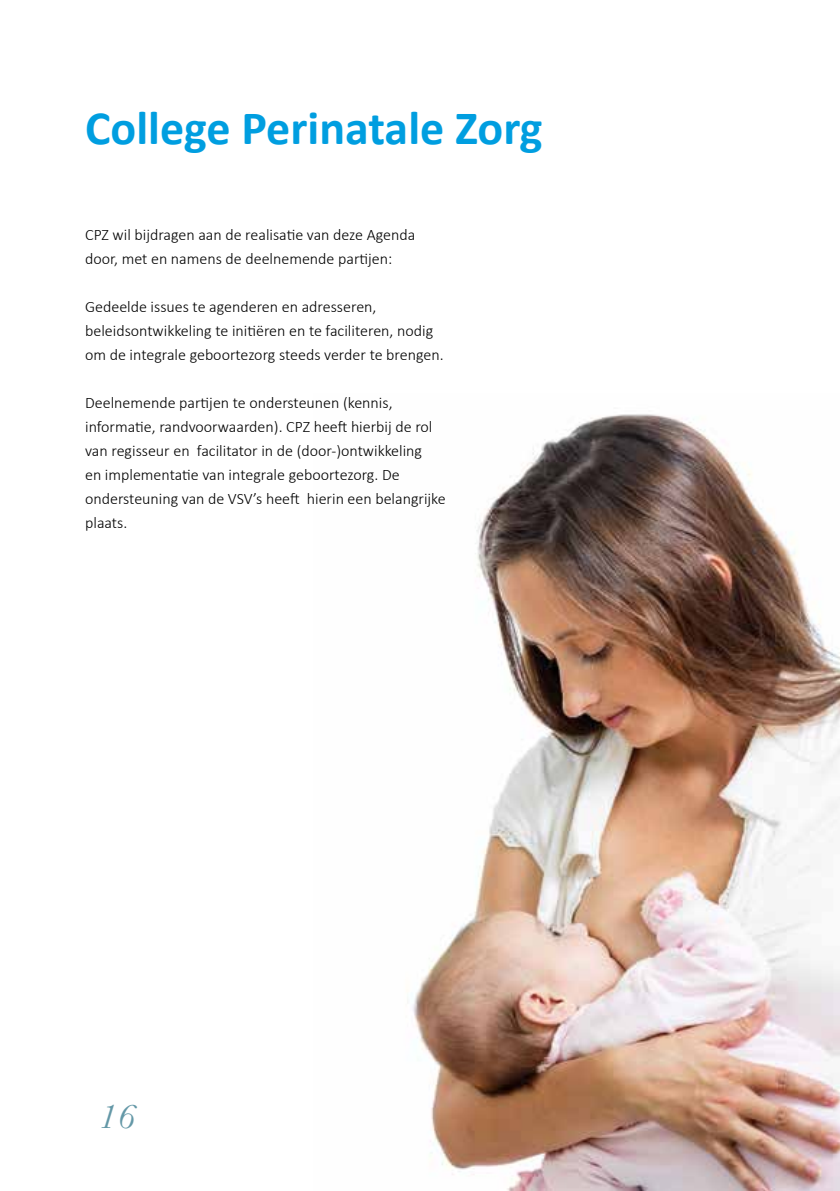
<style>
.page{position:relative;width:840px;height:1191px;background:#fff}
.page>*{position:absolute;margin:0;border:0;box-sizing:border-box;transform-origin:0 0}
.t1{font:700 48px "Calibri";color:#009ee0}
.t2{font:italic 35.4px "Baskerville";color:#6498a7}
.t3{font:300 16px/24px "Calibri";color:#000}
</style>
<div class="page">
<img style="left:413px;top:414px;width:426px;height:777px">
<h1 class="t1" style="left:85px;top:97px;width:459px">College Perinatale Zorg</h1>
<p class="t3" style="left:85px;top:222px;width:331px">CPZ wil bijdragen aan de realisatie van deze Agenda door, met en namens de deelnemende partijen:</p>
<p class="t3" style="left:85px;top:294px;width:360px">Gedeelde issues te agenderen en adresseren, beleidsontwikkeling te initiëren en te faciliteren, nodig om de integrale geboortezorg steeds verder te brengen.</p>
<p class="t3" style="left:85px;top:390px;width:362px">Deelnemende partijen te ondersteunen (kennis, informatie, randvoorwaarden). CPZ heeft hierbij de rol van regisseur en facilitator in de (door-)ontwikkeling<br>en implementatie van integrale geboortezorg. De ondersteuning van de VSV’s heeft hierin een belangrijke plaats.</p>
<h2 class="t2" style="left:99px;top:1093px;width:37px">16</h2>
</div>
